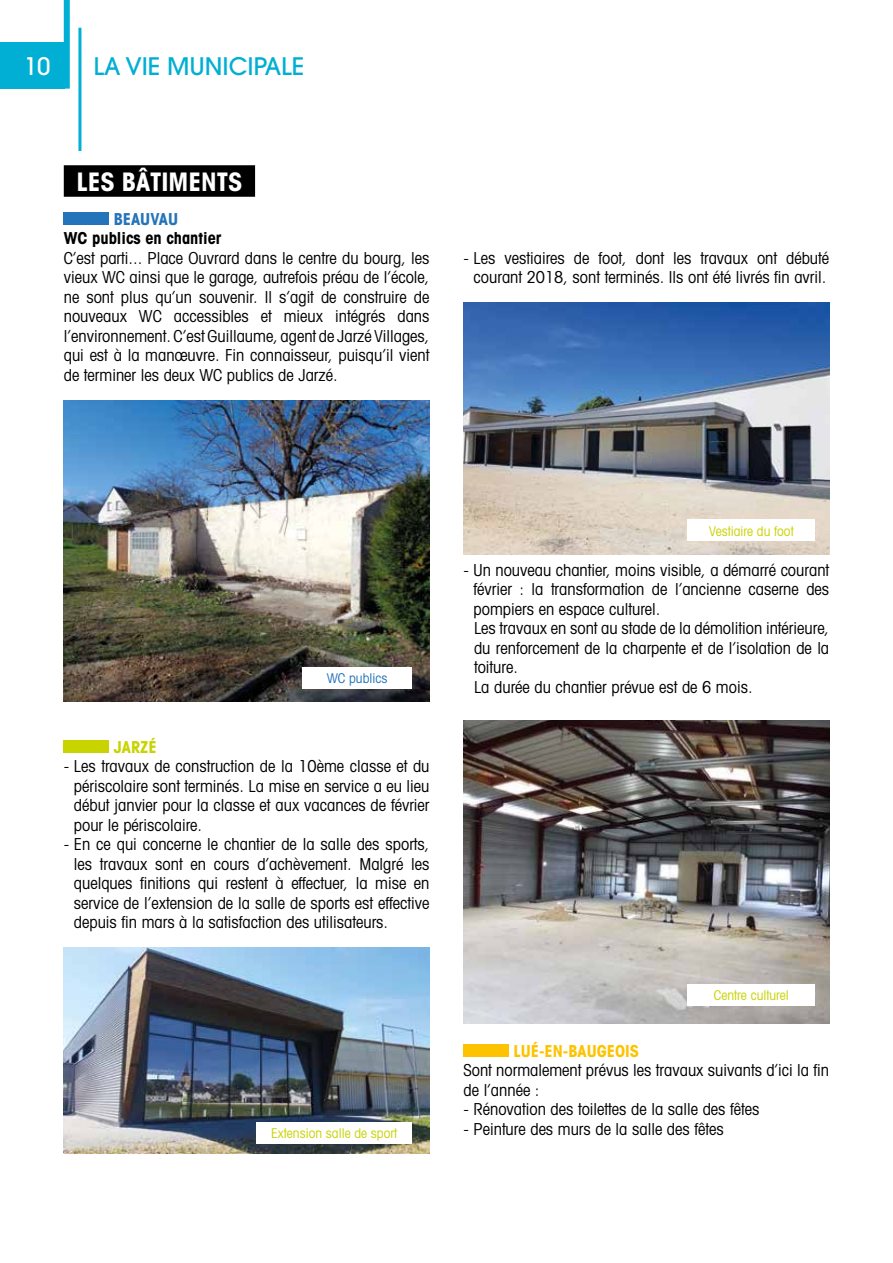
<style>
.page{position:relative;width:893px;height:1263px;background:#fff}
.page>*{position:absolute;margin:0;border:0;box-sizing:border-box;transform-origin:0 0}
.t1{font:700 condensed 25.5px "Avant Garde";color:#fff}
.t2{font:500 24px "Avant Garde";color:#00afd3}
.t3{font:500 24px "Avant Garde";color:#fff}
.t4{font:condensed 16.5px/19.5px "Avant Garde";color:#000;text-align:justify}
.t5{font:700 condensed 16.5px "Avant Garde";color:#000}
.t6{font:700 condensed 16.5px "Avant Garde";color:#fdc300}
.t7{font:700 condensed 16.5px "Avant Garde";color:#2474ba}
.t8{font:700 condensed 16.5px "Avant Garde";color:#c8d300}
.t9{font:condensed 13.5px "Avant Garde";color:#c8d300}
.t10{font:condensed 13.5px "Avant Garde";color:#2474ba}
</style>
<div class="page">
<div style="left:64px;top:165px;width:191px;height:32px;background:#000"></div>
<div style="left:64px;top:212px;width:45px;height:13px;background:#2474ba"></div>
<img style="left:64px;top:400px;width:365px;height:302px">
<div style="left:64px;top:740px;width:45px;height:13px;background:#c8d300"></div>
<img style="left:64px;top:948px;width:365px;height:205px">
<img style="left:463px;top:303px;width:366px;height:251px">
<img style="left:463px;top:721px;width:366px;height:302px">
<div style="left:463px;top:1044px;width:46px;height:13px;background:#fdc300"></div>
<div style="left:302px;top:667px;width:110px;height:21px;background:#fff"></div>
<div style="left:257px;top:1122px;width:155px;height:21px;background:#fff"></div>
<div style="left:688px;top:520px;width:127px;height:21px;background:#fff"></div>
<div style="left:688px;top:984px;width:127px;height:22px;background:#fff"></div>
<div style="left:0;top:42px;width:65px;height:47px;background:#00afd3"></div>
<div style="left:64px;top:0;width:6px;height:89px;background:#00afd3"></div>
<hr style="left:78px;top:28px;width:3px;height:123px;background:#00afd3">
<h2 class="t3" style="left:24px;top:51px;width:28px">10</h2>
<h2 class="t2" style="left:94px;top:51px;width:212px">LA VIE MUNICIPALE</h2>
<h1 class="t1" style="left:77px;top:165px;width:167px">LES BÂTIMENTS</h1>
<p class="t7" style="left:114px;top:208px;width:66px">BEAUVAU</p>
<p class="t5" style="left:64px;top:227px;width:159px">WC publics en chantier</p>
<p class="t4" style="left:64px;top:247px;width:367px">C’est parti... Place Ouvrard dans le centre du bourg, les vieux WC ainsi que le garage, autrefois préau de l’école, ne sont plus qu’un souvenir. Il s’agit de construire de nouveaux WC accessibles et mieux intégrés dans l’environnement. C’est Guillaume, agent de Jarzé Villages, qui est à la manœuvre. Fin connaisseur, puisqu’il vient de terminer les deux WC publics de Jarzé.</p>
<p class="t4" style="left:463px;top:247px;width:367px;text-align:center">- Les vestiaires de foot, dont les travaux ont débuté courant 2018, sont terminés. Ils ont été livrés fin avril.</p>
<p class="t10" style="left:327px;top:670px;width:62px">WC publics</p>
<p class="t8" style="left:114px;top:736px;width:45px">JARZÉ</p>
<p class="t4" style="left:74px;top:756px;width:357px;text-indent:-10px">- Les travaux de construction de la 10ème classe et du périscolaire sont terminés. La mise en service a eu lieu début janvier pour la classe et aux vacances de février pour le périscolaire.</p>
<p class="t4" style="left:74px;top:834px;width:357px;text-indent:-10px">- En ce qui concerne le chantier de la salle des sports, les travaux sont en cours d’achèvement. Malgré les quelques finitions qui restent à effectuer, la mise en service de l’extension de la salle de sports est effective depuis fin mars à la satisfaction des utilisateurs.</p>
<p class="t9" style="left:271px;top:1125px;width:127px">Extension salle de sport</p>
<p class="t9" style="left:709px;top:522px;width:86px">Vestiaire du foot</p>
<p class="t4" style="left:474px;top:559px;width:357px;text-align:left;text-indent:-10px">- Un nouveau chantier, moins visible, a démarré courant février : la transformation de l’ancienne caserne des pompiers en espace culturel.<br>Les travaux en sont au stade de la démolition intérieure, du renforcement de la charpente et de l’isolation de la toiture.<br>La durée du chantier prévue est de 6 mois.</p>
<p class="t9" style="left:714px;top:987px;width:76px">Centre culturel</p>
<p class="t6" style="left:513px;top:1040px;width:127px">LUÉ-EN-BAUGEOIS</p>
<p class="t4" style="left:463px;top:1060px;width:367px">Sont normalement prévus les travaux suivants d’ici la fin de l’année :</p>
<p class="t4" style="left:463px;top:1099px;width:297px">- Rénovation des toilettes de la salle des fêtes</p>
<p class="t4" style="left:463px;top:1118px;width:262px">- Peinture des murs de la salle des fêtes</p>
</div>
